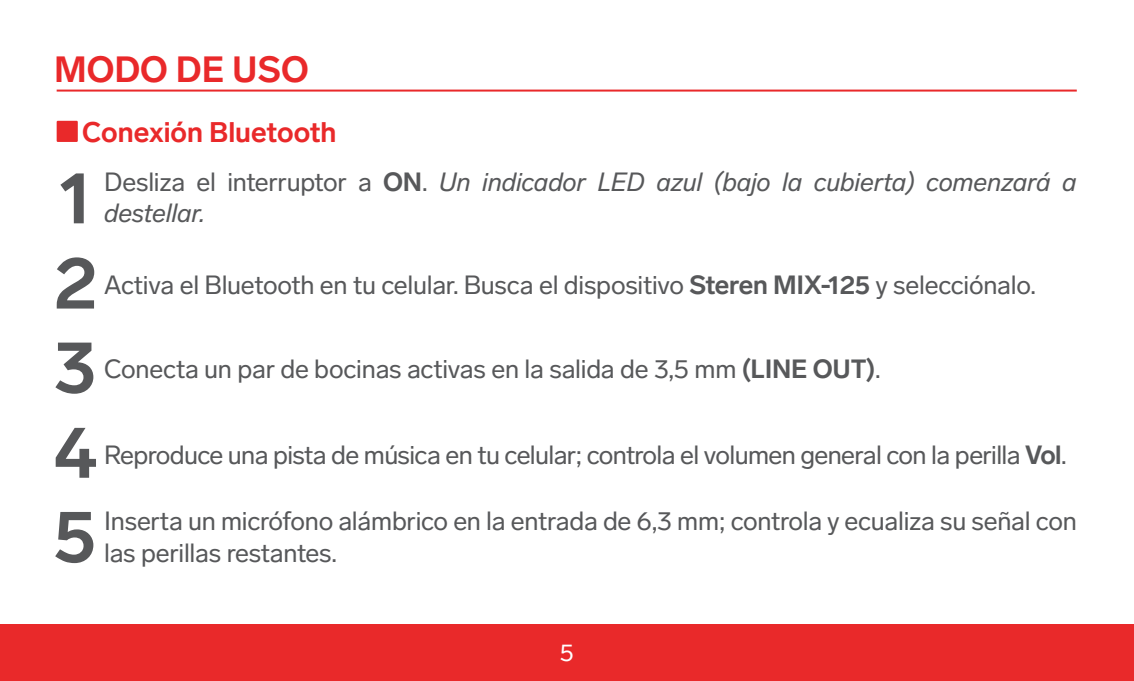
<style>
.page{position:relative;width:1134px;height:681px;background:#fff}
.page>*{position:absolute;margin:0;border:0;box-sizing:border-box;transform-origin:0 0}
.t1{font:700 73.2px/84.4px "Lab Grotesque";color:#57585a;text-align:justify}
.t2{font:700 36px "Lab Grotesque";color:#e9292a}
.t3{font:700 28px "Lab Grotesque";color:#e9292a}
.t4{font:26px/31.2px "Lab Grotesque";letter-spacing:-.01em;color:#57585a}
.t5{font:italic 26px/31.2px "Lab Grotesque";letter-spacing:-.01em;color:#57585a}
.t6{font:24px "Lab Grotesque";color:#fff}
.s1{font-style:normal}
.s2{font-weight:700;font-style:normal}
.s3{font-weight:700}
</style>
<div class="page">
<div style="left:0;top:623px;width:1134px;height:57px;background:#e9292a"></div>
<hr style="left:57px;top:89px;width:1020px;height:2px;background:#e9292a">
<div style="left:57px;top:121px;width:21px;height:21px;background:#e9292a"></div>
<h2 class="t2" style="left:54px;top:48px;width:256px">MODO DE USO</h2>
<p class="t3" style="left:82px;top:115px;width:256px">Conexión Bluetooth</p>
<h1 class="t1" style="left:59px;top:156px;width:35px">1</h1>
<p class="t5" style="left:104px;top:166px;width:974px"><span class="s1">Desliza el interruptor a</span> <span class="s2">ON</span><span class="s1">.</span> Un indicador LED azul (bajo la cubierta) comenzará a destellar.</p>
<h1 class="t1" style="left:54px;top:241px;width:45px">2<br>3<br>4<br>5</h1>
<p class="t4" style="left:104px;top:270px;width:933px">Activa el Bluetooth en tu celular. Busca el dispositivo <span class="s3">Steren MIX-125</span> y selecciónalo.</p>
<p class="t4" style="left:104px;top:354px;width:778px">Conecta un par de bocinas activas en la salida de 3,5 mm <span class="s3">(LINE OUT)</span>.</p>
<p class="t4" style="left:104px;top:439px;width:964px">Reproduce una pista de música en tu celular; controla el volumen general con la perilla <span class="s3">Vol</span>.</p>
<p class="t4" style="left:104px;top:505px;width:974px">Inserta un micrófono alámbrico en la entrada de 6,3 mm; controla y ecualiza su señal con las perillas restantes.</p>
<p class="t6" style="left:560px;top:638px;width:16px">5</p>
</div>
